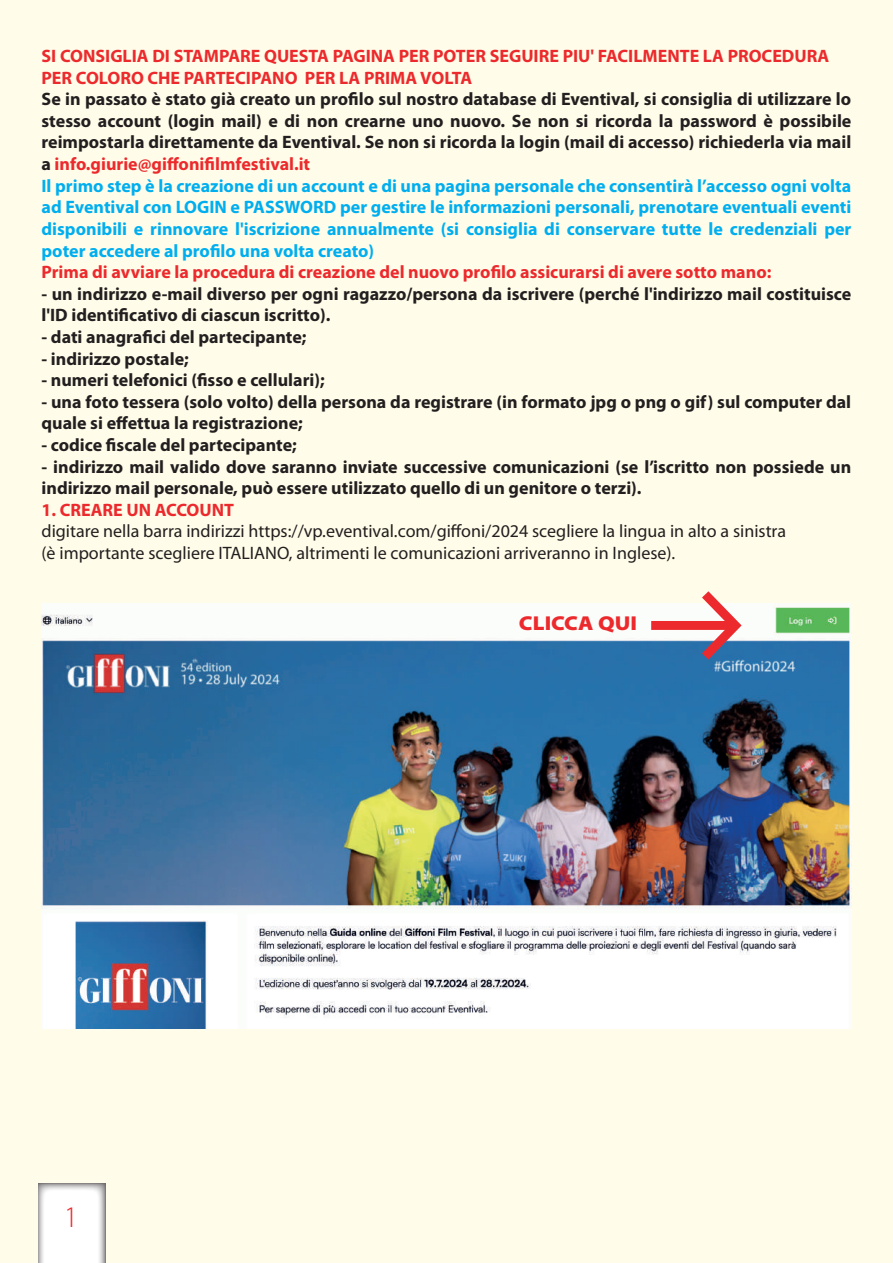
<style>
.page{position:relative;width:893px;height:1263px;background:#fffde9}
.page>*{position:absolute;margin:0;border:0;box-sizing:border-box;transform-origin:0 0}
.t1{font:300 30px "Myriad Pro";color:#ec2a2d}
.t2{font:900 semi-expanded 20.1px "Myriad Pro";color:#ec2a2d}
.t3{font:700 18px/21.6px "Myriad Pro";color:#00aeef}
.t4{font:700 18px/21.6px "Myriad Pro";color:#231f20}
.t5{font:700 18px/21.6px "Myriad Pro";color:#ec2a2d}
.t6{font:18px/21.6px "Myriad Pro";color:#231f20}
.s1{color:#231f20}
.s2{color:#ec2a2d}
</style>
<div class="page">
<svg style="left:38px;top:1183px;width:68px;height:80px;background:#efefef"></svg>
<img style="left:42px;top:603px;width:809px;height:426px">
<div style="left:651px;top:621px;width:84px;height:9px;background:#ec2a2d"></div>
<svg style="left:693px;top:591px;width:55px;height:78px"></svg>
<p class="t5" style="left:42px;top:45px;width:789px">SI CONSIGLIA DI STAMPARE QUESTA PAGINA PER POTER SEGUIRE PIU' FACILMENTE LA PROCEDURA<br>PER COLORO CHE PARTECIPANO PER LA PRIMA VOLTA</p>
<p class="t3" style="left:42px;top:89px;width:811px"><span class="s1">Se in passato è stato già creato un profilo sul nostro database di Eventival, si consiglia di utilizzare lo stesso account (login mail) e di non crearne uno nuovo. Se non si ricorda la password è possibile reimpostarla direttamente da Eventival. Se non si ricorda la login (mail di accesso) richiederla via mail a</span> <span class="s2">info.giurie@giffonifilmfestival.it<br></span>Il primo step è la creazione di un account e di una pagina personale che consentirà l’accesso ogni volta ad Eventival con LOGIN e PASSWORD per gestire le informazioni personali, prenotare eventuali eventi disponibili e rinnovare l'iscrizione annualmente (si consiglia di conservare tutte le credenziali per poter accedere al profilo una volta creato)</p>
<p class="t5" style="left:42px;top:261px;width:731px">Prima di avviare la procedura di creazione del nuovo profilo assicurarsi di avere sotto mano:</p>
<p class="t4" style="left:42px;top:283px;width:811px">- un indirizzo e-mail diverso per ogni ragazzo/persona da iscrivere (perché l'indirizzo mail costituisce l'ID identificativo di ciascun iscritto).</p>
<p class="t4" style="left:42px;top:326px;width:266px">- dati anagrafici del partecipante;</p>
<p class="t4" style="left:42px;top:348px;width:149px">- indirizzo postale;</p>
<p class="t4" style="left:42px;top:369px;width:285px">- numeri telefonici (fisso e cellulari);</p>
<p class="t4" style="left:42px;top:391px;width:811px">- una foto tessera (solo volto) della persona da registrare (in formato jpg o png o gif) sul computer dal quale si effettua la registrazione;</p>
<p class="t4" style="left:42px;top:434px;width:257px">- codice fiscale del partecipante;</p>
<p class="t4" style="left:42px;top:456px;width:811px">- indirizzo mail valido dove saranno inviate successive comunicazioni (se l’iscritto non possiede un indirizzo mail personale, può essere utilizzato quello di un genitore o terzi).</p>
<p class="t5" style="left:42px;top:499px;width:194px">1. CREARE UN ACCOUNT</p>
<p class="t6" style="left:42px;top:521px;width:746px">digitare nella barra indirizzi https://vp.eventival.com/giffoni/2024 scegliere la lingua in alto a sinistra (è importante scegliere ITALIANO, altrimenti le comunicazioni arriveranno in Inglese).</p>
<h1 class="t1" style="left:64px;top:1201px;width:16px">1</h1>
<p class="t2" style="left:519px;top:612px;width:120px">CLICCA QUI</p>
</div>
